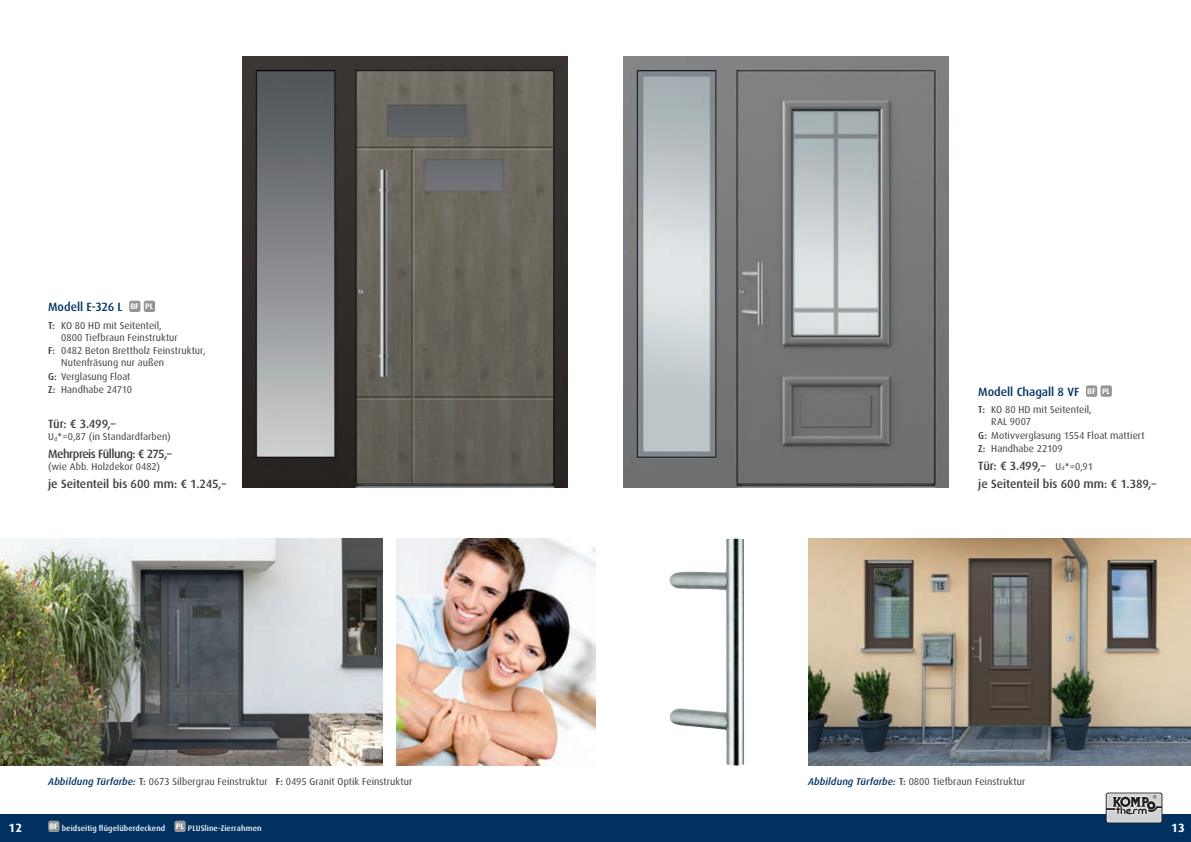
<style>
.page{position:relative;width:1191px;height:842px;background:#fff}
.page>*{position:absolute;margin:0;border:0;box-sizing:border-box;transform-origin:0 0}
.t1{font:500 12px/17.7px "Dax";letter-spacing:-.01em;color:#3e3e3f}
.t2{font:500 12px "Dax";color:#003160}
.t3{font:500 12px "Dax";letter-spacing:-.04em;color:#3e3e3f}
.t4{font:700 12px "Dax";color:#fff}
.t5{font:10px/12px "Dax";letter-spacing:.005em;color:#3e3e3f}
.t6{font:500 8px "Dax";letter-spacing:.015em;color:#fff}
.s1{font-weight:700;font-size:8px;color:#fff}
.s2{font-weight:500}
.s3{font-size:5.8px}
.s4{font-family:"DIN"}
.s5{font-weight:400;font-size:10px}
.s6{font-weight:400;font-size:5.8px}
.s7{font-family:"DIN";font-weight:400;font-size:10px}
.s8{font-weight:500;font-style:italic;color:#003160}
</style>
<div class="page">
<div style="left:0;top:814px;width:1191px;height:28px;background:#003160"></div>
<img style="left:397px;top:539px;width:198px;height:226px">
<img style="left:0;top:539px;width:383px;height:226px">
<img style="left:808px;top:539px;width:383px;height:226px">
<img style="left:242px;top:57px;width:325px;height:431px">
<img style="left:624px;top:57px;width:324px;height:431px">
<img style="left:669px;top:539px;width:75px;height:227px">
<div style="left:129px;top:301px;width:11px;height:11px;background:#939598;border-radius:2px"></div>
<div style="left:144px;top:301px;width:11px;height:11px;background:#939598;border-radius:2px"></div>
<div style="left:1086px;top:385px;width:11px;height:12px;background:#939598;border-radius:2px"></div>
<div style="left:1100px;top:385px;width:11px;height:12px;background:#939598;border-radius:2px"></div>
<div style="left:48px;top:821px;width:12px;height:11px;background:#939598;border-radius:2px"></div>
<div style="left:174px;top:821px;width:12px;height:11px;background:#939598;border-radius:2px"></div>
<svg style="left:1105px;top:792px;width:57px;height:31px"></svg>
<svg style="left:1106px;top:793px;width:55px;height:29px;background:#a6a5a6"></svg>
<p class="t2" style="left:48px;top:300px;width:107px">Modell E-326 L <span class="s1">BF PL</span></p>
<p class="t5" style="left:61px;top:319px;width:118px;text-indent:-13px"><span class="s2">T:</span> KO 80 HD mit Seitenteil,<br>0800 Tiefbraun Feinstruktur</p>
<p class="t5" style="left:61px;top:345px;width:146px;text-indent:-13px"><span class="s2">F:</span> 0482 Beton Brettholz Feinstruktur,<br>Nutenfräsung nur außen</p>
<p class="t5" style="left:48px;top:369px;width:85px;line-height:13.4px"><span class="s2">G:</span> Verglasung Float<br><span class="s2">Z:</span> Handhabe 24710</p>
<p class="t1" style="left:48px;top:415px;width:69px">Tür: € 3.499,–</p>
<p class="t5" style="left:48px;top:431px;width:124px">U<span class="s3">d</span><span class="s4">*</span>=0,87 (in Standardfarben)</p>
<p class="t3" style="left:48px;top:447px;width:125px">Mehrpreis Füllung: € 275,–</p>
<p class="t5" style="left:48px;top:461px;width:113px">(wie Abb. Holzdekor 0482)</p>
<p class="t1" style="left:48px;top:475px;width:180px">je Seitenteil bis 600 mm: € 1.245,–</p>
<p class="t2" style="left:978px;top:385px;width:133px">Modell Chagall 8 VF <span class="s1">BF PL</span></p>
<p class="t5" style="left:991px;top:404px;width:102px;text-indent:-13px"><span class="s2">T:</span> KO 80 HD mit Seitenteil,<br>RAL 9007</p>
<p class="t5" style="left:978px;top:429px;width:168px;line-height:13.4px"><span class="s2">G:</span> Motivverglasung 1554 Float mattiert<br><span class="s2">Z:</span> Handhabe 22109</p>
<p class="t1" style="left:978px;top:457px;width:180px">Tür: € 3.499,– <span class="s5">U</span><span class="s6">d</span><span class="s7">*</span><span class="s5">=0,91<br></span>je Seitenteil bis 600 mm: € 1.389,–</p>
<p class="t5" style="left:48px;top:776px;width:366px"><span class="s8">Abbildung Türfarbe:</span> <span class="s2">T:</span> 0673 Silbergrau Feinstruktur <span class="s2">F:</span> 0495 Granit Optik Feinstruktur</p>
<p class="t5" style="left:808px;top:776px;width:219px"><span class="s8">Abbildung Türfarbe:</span> <span class="s2">T:</span> 0800 Tiefbraun Feinstruktur</p>
<p class="t4" style="left:9px;top:821px;width:15px">12</p>
<p class="t6" style="left:49px;top:824px;width:117px"><sup>BF</sup> beidseitig flügelüberdeckend</p>
<p class="t6" style="left:176px;top:824px;width:87px"><sup>PL</sup> PLUSline-Zierrahmen</p>
<p class="t4" style="left:1171px;top:821px;width:15px">13</p>
</div>
